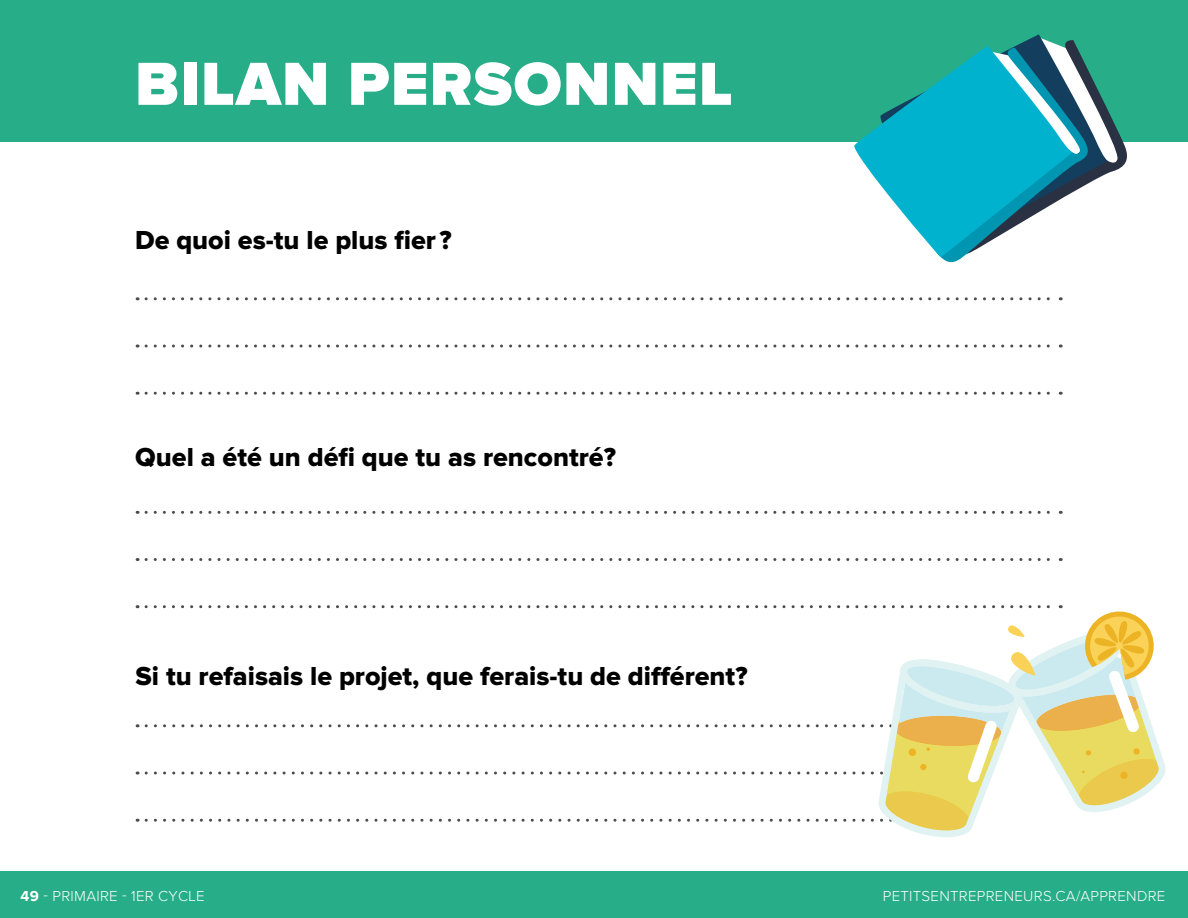
<style>
.page{position:relative;width:1188px;height:918px;background:#fff}
.page>*{position:absolute;margin:0;border:0;box-sizing:border-box;transform-origin:0 0}
.titre_bleu{font:900 63px "Proxima Nova";letter-spacing:.02em;color:#fff}
.titre_bleu-2{font:27px "Proxima Nova Extrabld";color:#000}
.titre_orange{font:300 15px "Proxima Nova";letter-spacing:.02em;color:#fff}
.s1{font-weight:700}
</style>
<div class="page">
<div style="left:0;top:872px;width:1188px;height:46px;background:#27ae88"></div>
<div style="left:0;top:0;width:1188px;height:142px;background:#27ae88"></div>
<svg style="left:940px;top:38px;width:187px;height:225px"></svg>
<svg style="left:854px;top:46px;width:218px;height:211px;fill:#00b2ce"></svg>
<svg style="left:146px;top:297px;width:915px;height:3px"></svg>
<svg style="left:146px;top:511px;width:915px;height:3px"></svg>
<svg style="left:146px;top:345px;width:915px;height:3px"></svg>
<svg style="left:146px;top:558px;width:915px;height:3px"></svg>
<svg style="left:146px;top:392px;width:915px;height:3px"></svg>
<svg style="left:146px;top:605px;width:1019px;height:232px"></svg>
<p class="titre_bleu" style="left:135px;top:55px;width:599px">BILAN PERSONNEL</p>
<p class="titre_bleu-2" style="left:135px;top:228px;width:318px">De quoi es-tu le plus fier ?</p>
<p class="titre_bleu-2" style="left:135px;top:444px;width:482px">Quel a été un défi que tu as rencontré?</p>
<p class="titre_bleu-2" style="left:136px;top:664px;width:614px">Si tu refaisais le projet, que ferais-tu de différent?</p>
<p class="titre_orange" style="left:21px;top:890px;width:185px"><span class="s1">49</span> - PRIMAIRE - 1ER CYCLE</p>
<p class="titre_orange" style="left:883px;top:890px;width:284px">PETITSENTREPRENEURS.CA/APPRENDRE</p>
</div>
